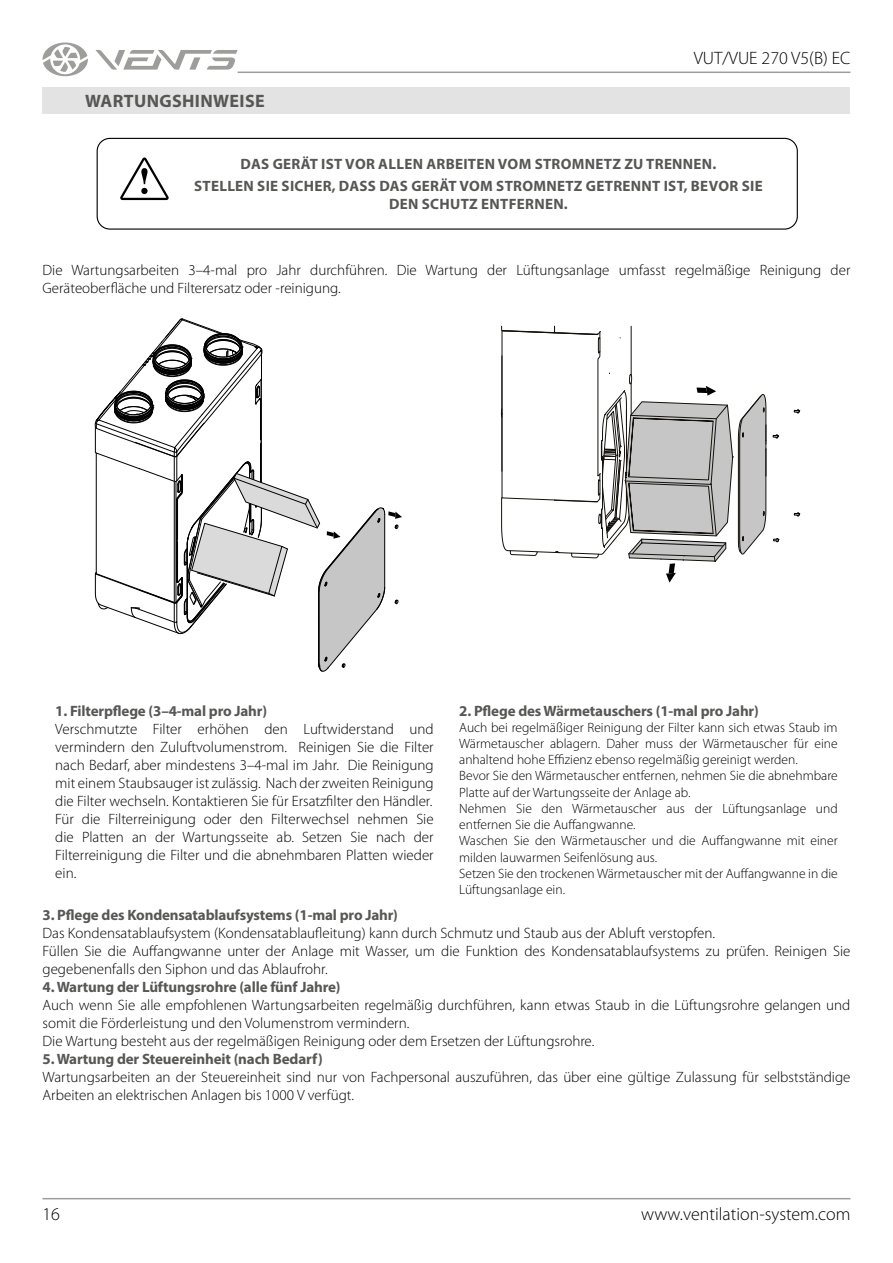
<style>
.page{position:relative;width:893px;height:1263px;background:#fff}
.page>*{position:absolute;margin:0;border:0;box-sizing:border-box;transform-origin:0 0}
.t1{font:300 18px "Myriad Pro";color:#000}
.t2{font:700 18px "Myriad Pro";letter-spacing:.02em;color:#575756}
.t3{font:300 15px/18px "Myriad Pro";color:#000}
.t4{font:700 15px "Myriad Pro";letter-spacing:-.01em;color:#575756}
.t5{font:700 15px/22.2px "Myriad Pro";letter-spacing:.02em;color:#575756;text-align:center}
.t6{font:300 13.5px/16.2px "Myriad Pro";color:#000}
</style>
<div class="page">
<hr style="left:43px;top:1198px;width:807px;height:1px;background:#9d9d9c">
<hr style="left:238px;top:72px;width:612px;height:1px;background:#9d9d9c">
<svg style="left:95px;top:50px;width:143px;height:20px"></svg>
<svg style="left:43px;top:43px;width:45px;height:33px"></svg>
<svg style="left:94px;top:318px;width:308px;height:354px"></svg>
<svg style="left:794px;top:409px;width:6px;height:5px"></svg>
<svg style="left:794px;top:512px;width:6px;height:5px"></svg>
<svg style="left:501px;top:326px;width:278px;height:257px"></svg>
<div style="left:43px;top:87px;width:807px;height:27px;background:#e3e3e3"></div>
<div style="left:97px;top:138px;width:701px;height:92px;border:1px solid #000;border-radius:13px"></div>
<svg style="left:120px;top:157px;width:49px;height:43px"></svg>
<p class="t2" style="left:85px;top:89px;width:181px">WARTUNGSHINWEISE</p>
<p class="t1" style="left:694px;top:48px;width:158px">VUT/VUE 270 V5(B) EC</p>
<p class="t5" style="left:194px;top:153px;width:570px">DAS GERÄT IST VOR ALLEN ARBEITEN VOM STROMNETZ ZU TRENNEN.<br>STELLEN SIE SICHER, DASS DAS GERÄT VOM STROMNETZ GETRENNT IST, BEVOR SIE</p>
<p class="t5" style="left:389px;top:193px;width:180px">DEN SCHUTZ ENTFERNEN.</p>
<p class="t3" style="left:43px;top:261px;width:809px">Die Wartungsarbeiten 3–4-mal pro Jahr durchführen. Die Wartung der Lüftungsanlage umfasst regelmäßige Reinigung der<br>Geräteoberfläche und Filterersatz oder -reinigung.</p>
<p class="t4" style="left:55px;top:701px;width:213px">1. Filterpflege (3–4-mal pro Jahr)</p>
<p class="t3" style="left:55px;top:720px;width:380px;text-align:justify">Verschmutzte Filter erhöhen den Luftwiderstand und vermindern den Zuluftvolumenstrom. Reinigen Sie die Filter nach Bedarf, aber mindestens 3–4-mal im Jahr. Die Reinigung mit einem Staubsauger ist zulässig. Nach der zweiten Reinigung die Filter wechseln. Kontaktieren Sie für Ersatzfilter den Händler.<br>Für die Filterreinigung oder den Filterwechsel nehmen Sie die Platten an der Wartungsseite ab. Setzen Sie nach der Filterreinigung die Filter und die abnehmbaren Platten wieder ein.</p>
<p class="t4" style="left:459px;top:701px;width:301px">2. Pflege des Wärmetauschers (1-mal pro Jahr)</p>
<p class="t6" style="left:459px;top:719px;width:380px">Auch bei regelmäßiger Reinigung der Filter kann sich etwas Staub im Wärmetauscher ablagern. Daher muss der Wärmetauscher für eine anhaltend hohe Effizienz ebenso regelmäßig gereinigt werden.<br>Bevor Sie den Wärmetauscher entfernen, nehmen Sie die abnehmbare Platte auf der Wartungsseite der Anlage ab.<br>Nehmen Sie den Wärmetauscher aus der Lüftungsanlage und entfernen Sie die Auffangwanne.<br>Waschen Sie den Wärmetauscher und die Auffangwanne mit einer milden lauwarmen Seifenlösung aus.<br>Setzen Sie den trockenen Wärmetauscher mit der Auffangwanne in die Lüftungsanlage ein.</p>
<p class="t4" style="left:43px;top:906px;width:357px">3. Pflege des Kondensatablaufsystems (1-mal pro Jahr)</p>
<p class="t3" style="left:43px;top:925px;width:809px">Das Kondensatablaufsystem (Kondensatablaufleitung) kann durch Schmutz und Staub aus der Abluft verstopfen.<br>Füllen Sie die Auffangwanne unter der Anlage mit Wasser, um die Funktion des Kondensatablaufsystems zu prüfen. Reinigen Sie gegebenenfalls den Siphon und das Ablaufrohr.</p>
<p class="t4" style="left:43px;top:978px;width:300px">4. Wartung der Lüftungsrohre (alle fünf Jahre)</p>
<p class="t3" style="left:43px;top:997px;width:809px">Auch wenn Sie alle empfohlenen Wartungsarbeiten regelmäßig durchführen, kann etwas Staub in die Lüftungsrohre gelangen und somit die Förderleistung und den Volumenstrom vermindern.<br>Die Wartung besteht aus der regelmäßigen Reinigung oder dem Ersetzen der Lüftungsrohre.</p>
<p class="t4" style="left:43px;top:1050px;width:282px">5. Wartung der Steuereinheit (nach Bedarf)</p>
<p class="t3" style="left:43px;top:1069px;width:809px">Wartungsarbeiten an der Steuereinheit sind nur von Fachpersonal auszuführen, das über eine gültige Zulassung für selbstständige<br>Arbeiten an elektrischen Anlagen bis 1000 V verfügt.</p>
<p class="t1" style="left:43px;top:1204px;width:19px">16</p>
<p class="t1" style="left:641px;top:1204px;width:211px">www.ventilation-system.com</p>
</div>
